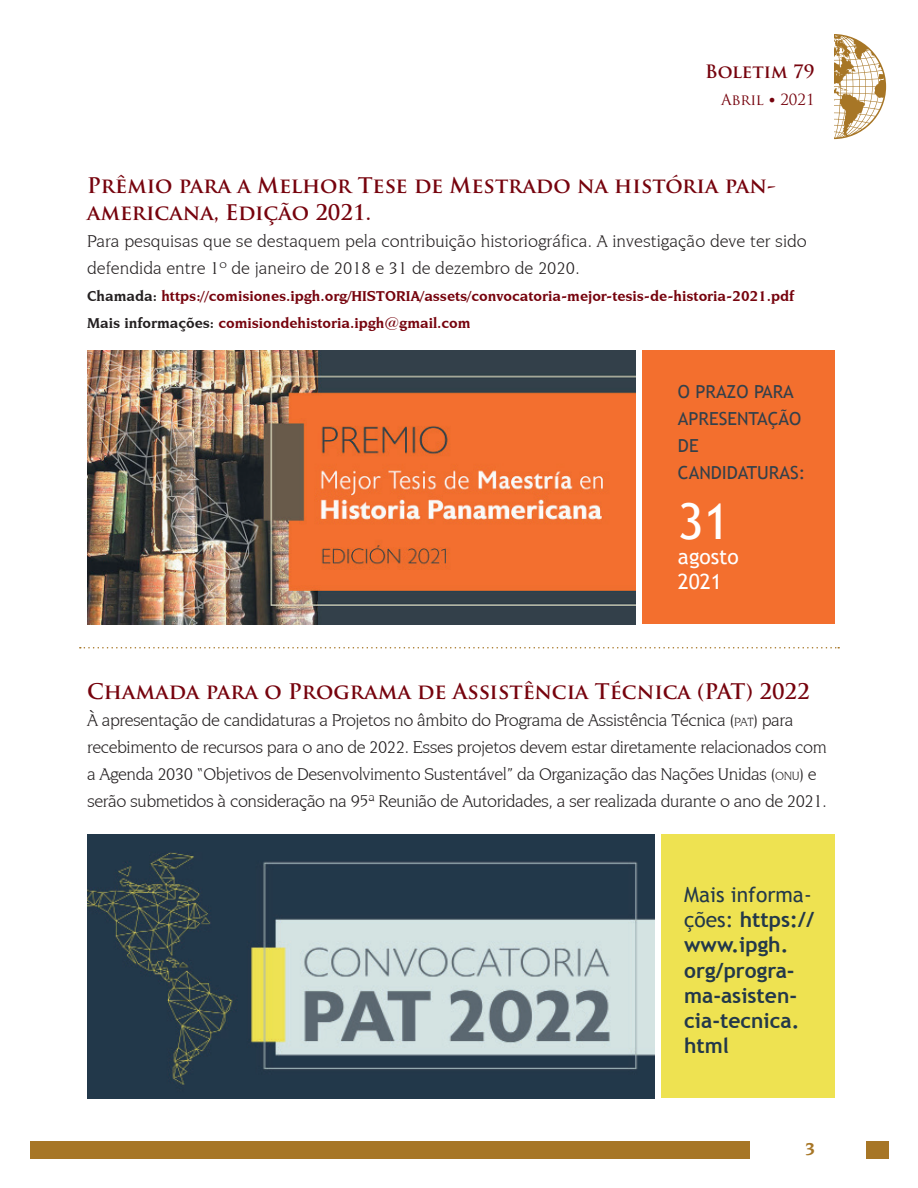
<style>
.page{position:relative;width:918px;height:1188px;background:#fff}
.page>*{position:absolute;margin:0;border:0;box-sizing:border-box;transform-origin:0 0}
.t1{font:49.5px "Trebuchet MS";color:#fff}
.t2{font:700 21px/27px "Trajan Pro";color:#76030d}
.t3{font:700 21px/25.2px "Trebuchet MS";color:#23384a}
.t4{font:21px/25.2px "Trebuchet MS";color:#fff}
.t5{font:18px/27px "Novarese IT Cby BT";letter-spacing:-.025em;color:#231f20}
.t6{font:18px/27px "Novarese IT Cby BT";color:#231f20}
.t7{font:18px/27px "Trebuchet MS";color:#33404a}
.t8{font:700 18px "Trajan Pro";color:#76030d}
.t9{font:700 18px "Novarese IT Cby BT";color:#a77626}
.t10{font:700 15px/27px "Novarese IT Cby BT";color:#76030d}
.t11{font:15px "Trajan Pro";color:#76030d}
.s1{font-family:"Corbel"}
.s2{color:#231f20}
.s3{font-size:12.6px}
.s4{font-weight:400}
</style>
<div class="page">
<div style="left:30px;top:1141px;width:858px;height:18px;background:#a77626"></div>
<div style="left:751px;top:1140px;width:115px;height:21px;background:#fff"></div>
<svg style="left:834px;top:34px;width:52px;height:105px"></svg>
<img style="left:87px;top:350px;width:548px;height:274px">
<div style="left:642px;top:350px;width:193px;height:274px;background:#f36f2e"></div>
<div style="left:661px;top:835px;width:174px;height:263px;background:#eee251"></div>
<img style="left:87px;top:835px;width:567px;height:263px">
<svg style="left:80px;top:647px;width:759px;height:2px"></svg>
<p class="t8" style="left:705px;top:60px;width:111px">Boletim 79</p>
<p class="t11" style="left:721px;top:90px;width:95px">Abril <span class="s1">•</span> 2021</p>
<p class="t2" style="left:87px;top:173px;width:690px">Prêmio para a Melhor Tese de Mestrado na história pan&shy;americana, Edição 2021.</p>
<p class="t6" style="left:87px;top:228px;width:721px">Para pesquisas que se destaquem pela contribuição historiográfica. A investigação deve ter sido defendida entre 1º de janeiro de 2018 e 31 de dezembro de 2020.</p>
<p class="t10" style="left:87px;top:283px;width:709px"><span class="s2">Chamada:</span> https://comisiones.ipgh.org/HISTORIA/assets/convocatoria-mejor-tesis-de-historia-2021.pdf<br><span class="s2">Mais informações:</span> comisiondehistoria.ipgh@gmail.com</p>
<p class="t7" style="left:678px;top:379px;width:129px">O PRAZO PARA<br>APRESENTAÇÃO<br>DE<br>CANDIDATURAS:</p>
<h1 class="t1" style="left:678px;top:492px;width:53px">31</h1>
<p class="t4" style="left:678px;top:544px;width:62px">agosto<br>2021</p>
<p class="t2" style="left:87px;top:678px;width:724px">Chamada para o Programa de Assistência Técnica (PAT) 2022</p>
<p class="t5" style="left:87px;top:707px;width:741px">À apresentação de candidaturas a Projetos no âmbito do Programa de Assistência Técnica (<span class="s3">PAT</span>) para recebimento de recursos para o ano de 2022. Esses projetos devem estar diretamente relacionados com a Agenda 2030 “Objetivos de Desenvolvimento Sustentável” da Organização das Nações Unidas (<span class="s3">ONU</span>) e serão submetidos à consideração na 95ª Reunião de Autoridades, a ser realizada durante o ano de 2021.</p>
<p class="t3" style="left:684px;top:882px;width:132px"><span class="s4">Mais informa&shy;ções:</span> https:// www.ipgh. org/progra&shy;ma-asisten&shy;cia-tecnica. html</p>
<p class="t9" style="left:805px;top:1138px;width:12px">3</p>
</div>
